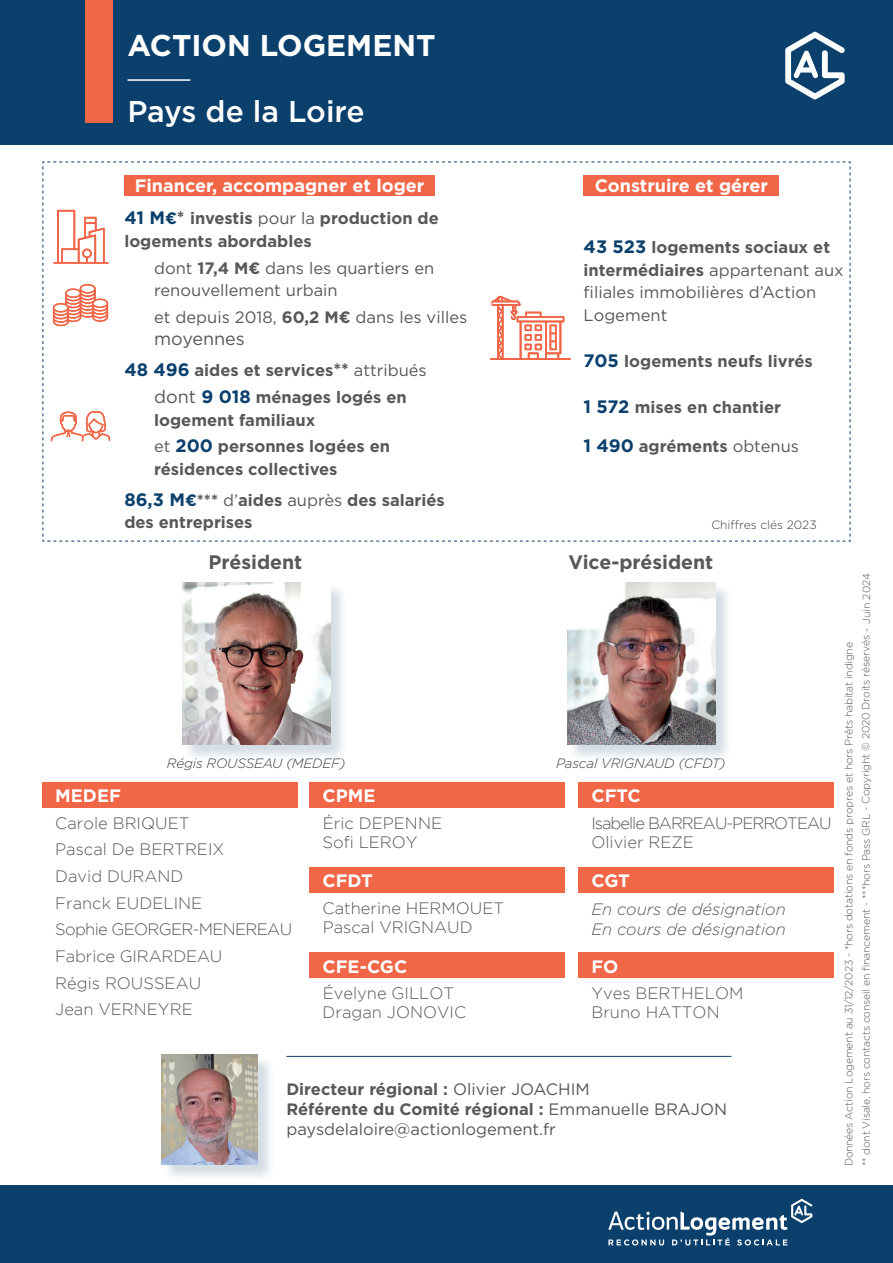
<style>
.page{position:relative;width:893px;height:1263px;background:#fff}
.page>*{position:absolute;margin:0;border:0;box-sizing:border-box;transform-origin:0 0}
.t1{font:700 30px "Gotham";color:#fff}
.t2{font:500 30px "Gotham";letter-spacing:-.01em;color:#fff}
.t3{font:700 19.5px "Gotham";color:#57585a}
.t4{font:700 18px "Gotham";color:#fff}
.t5{font:18px "Gotham";color:#57585a}
.t6{font:16.5px/22.5px "Gotham";color:#57585a}
.t7{font:700 16.5px/26.7px "Gotham";color:#57585a}
.t8{font:300 16.5px/26.7px "Gotham";color:#57585a}
.t9{font:italic 300 16.5px/19.8px "Gotham";color:#57585a}
.t10{font:300 16.5px/19.8px "Gotham";letter-spacing:-.06em;color:#57585a}
.t11{font:italic 300 13.5px "Gotham";letter-spacing:-.01em;color:#3e3e3f}
.t12{font:300 12px "Gotham";color:#3e3e3f}
.t13{font:300 10.5px/17.5px "Gotham";letter-spacing:-.02em;color:#57585a}
.s1{font-size:18px;color:#0b406d}
.s2{color:#0b406d}
.s3{font-size:18px}
.s4{font-weight:400}
.s5{font-weight:700}
.s6{font-weight:400;font-size:18px}
.s7{font-weight:700;font-size:18px;color:#0b406d}
.s8{font-style:inherit}
</style>
<div class="page">
<div style="left:0;top:0;width:893px;height:145px;background:#0b406d"></div>
<div style="left:0;top:1185px;width:893px;height:78px;background:#0b406d"></div>
<div style="left:85px;top:0;width:28px;height:123px;background:#f26648"></div>
<svg style="left:608px;top:1199px;width:204px;height:46px"></svg>
<svg style="left:785px;top:32px;width:60px;height:68px"></svg>
<hr style="left:128px;top:79px;width:62px;height:2px;background:#fff">
<div style="left:43px;top:782px;width:255px;height:26px;background:#f26648"></div>
<div style="left:310px;top:782px;width:255px;height:26px;background:#f26648"></div>
<div style="left:579px;top:782px;width:255px;height:26px;background:#f26648"></div>
<div style="left:310px;top:867px;width:255px;height:26px;background:#f26648"></div>
<div style="left:579px;top:867px;width:255px;height:26px;background:#f26648"></div>
<div style="left:310px;top:952px;width:255px;height:26px;background:#f26648"></div>
<div style="left:579px;top:952px;width:255px;height:26px;background:#f26648"></div>
<hr style="left:286px;top:1056px;width:445px;height:1px;background:#0b406d">
<div style="left:162px;top:1055px;width:113px;height:127px;background:#0b406d;opacity:.18"></div>
<img style="left:161px;top:1054px;width:97px;height:111px">
<div style="left:183px;top:584px;width:165px;height:178px;background:#0b406d;opacity:.18"></div>
<img style="left:182px;top:583px;width:148px;height:161px">
<div style="left:568px;top:584px;width:164px;height:178px;background:#0b406d;opacity:.18"></div>
<img style="left:567px;top:583px;width:148px;height:161px">
<svg style="left:43px;top:162px;width:808px;height:380px"></svg>
<div style="left:124px;top:175px;width:311px;height:21px;background:#f26648"></div>
<div style="left:584px;top:175px;width:195px;height:21px;background:#f26648"></div>
<h1 class="t1" style="left:128px;top:25px;width:309px">ACTION LOGEMENT</h1>
<h1 class="t2" style="left:128px;top:92px;width:238px">Pays de la Loire</h1>
<p class="t4" style="left:135px;top:174px;width:291px">Financer, accompagner et loger</p>
<p class="t4" style="left:595px;top:174px;width:175px">Construire et gérer</p>
<p class="t7" style="left:124px;top:207px;width:316px;line-height:22.5px"><span class="s1">41 M</span><span class="s2">€</span><span class="s3">*</span> investis <span class="s4">pour la</span> production de logements abordables</p>
<p class="t6" style="left:154px;top:256px;width:282px">dont <span class="s5">17,4 M€</span> dans les quartiers en renouvellement urbain</p>
<p class="t6" style="left:154px;top:305px;width:315px">et depuis 2018, <span class="s5">60,2 M€</span> dans les villes</p>
<p class="t5" style="left:154px;top:328px;width:92px">moyennes</p>
<p class="t7" style="left:124px;top:357px;width:304px;text-align:center"><span class="s1">48 496</span> aides et services<span class="s3">**</span> <span class="s4">attribués </span><span class="s6">dont</span> <span class="s1">9 018</span> ménages logés en</p>
<p class="t7" style="left:154px;top:406px;width:238px">logement familiaux<br><span class="s4">et</span> <span class="s1">200</span> personnes logées en</p>
<p class="t7" style="left:124px;top:453px;width:322px;line-height:31px;text-indent:30px">résidences collectives<br><span class="s1">86,3 M</span><span class="s2">€</span>*** <span class="s4">d’</span>aides <span class="s4">auprès</span> des salariés</p>
<p class="t7" style="left:124px;top:509px;width:130px">des entreprises</p>
<p class="t3" style="left:208px;top:549px;width:95px">Président</p>
<p class="t6" style="left:584px;top:236px;width:262px"><span class="s7">43 523</span> <span class="s5">logements sociaux et intermédiaires</span> appartenant aux filiales immobilières d’Action<br>Logement</p>
<p class="t7" style="left:584px;top:347px;width:231px"><span class="s1">705</span> logements neufs livrés</p>
<p class="t7" style="left:584px;top:393px;width:199px"><span class="s1">1 572</span> mises en chantier</p>
<p class="t7" style="left:584px;top:433px;width:217px"><span class="s1">1 490</span> agréments <span class="s4">obtenus</span></p>
<p class="t12" style="left:711px;top:517px;width:107px">Chiffres clés 2023</p>
<p class="t3" style="left:568px;top:549px;width:146px">Vice-président</p>
<p class="t11" style="left:167px;top:755px;width:180px">Régis ROUSSEAU (MEDEF)</p>
<p class="t11" style="left:556px;top:755px;width:171px">Pascal VRIGNAUD (CFDT)</p>
<p class="t4" style="left:55px;top:784px;width:67px">MEDEF</p>
<p class="t4" style="left:323px;top:784px;width:54px">CPME</p>
<p class="t4" style="left:591px;top:784px;width:51px">CFTC</p>
<p class="t8" style="left:55px;top:809px;width:238px">Carole BRIQUET<br>Pascal De BERTREIX<br>David DURAND<br>Franck EUDELINE<br>Sophie GEORGER-MENEREAU<br>Fabrice GIRARDEAU<br>Régis ROUSSEAU<br>Jean VERNEYRE</p>
<p class="t8" style="left:323px;top:812px;width:121px;line-height:19.8px">Éric DEPENNE<br>Sofi LEROY</p>
<p class="t10" style="left:591px;top:812px;width:242px">Isabelle BARREAU-PERROTEAU<br>Olivier REZE</p>
<p class="t4" style="left:323px;top:869px;width:52px">CFDT</p>
<p class="t4" style="left:591px;top:869px;width:40px">CGT</p>
<p class="t8" style="left:323px;top:898px;width:183px;line-height:19.8px">Catherine HERMOUET<br>Pascal VRIGNAUD</p>
<p class="t9" style="left:591px;top:898px;width:196px">En cours de désignation<br>En cours de désignation</p>
<p class="t4" style="left:323px;top:954px;width:86px">CFE-CGC</p>
<p class="t4" style="left:591px;top:954px;width:29px">FO</p>
<p class="t8" style="left:323px;top:983px;width:145px;line-height:19.8px">Évelyne GILLOT<br>Dragan JONOVIC</p>
<p class="t8" style="left:591px;top:983px;width:153px;line-height:19.5px">Yves BERTHELOM<br>Bruno HATTON</p>
<p class="t6" style="left:286px;top:1079px;width:442px;line-height:19.8px"><span class="s5">Directeur régional :</span> Olivier JOACHIM<br><span class="s5">Référente du Comité régional :</span> Emmanuelle BRAJON paysdelaloire@actionlogement.fr</p>
<p class="t13" style="left:840px;top:1166px;width:595px;rotate:-90deg">Données Action Logement au 31/12/2023 - *hors dotations en fonds propres et hors Prêts habitat indigne<br>** dont Visale, hors contacts conseil en financement - ***hors Pass GRL - Copyright © 2020 Droits réservés <span class="s8">- Juin 2024</span></p>
</div>
